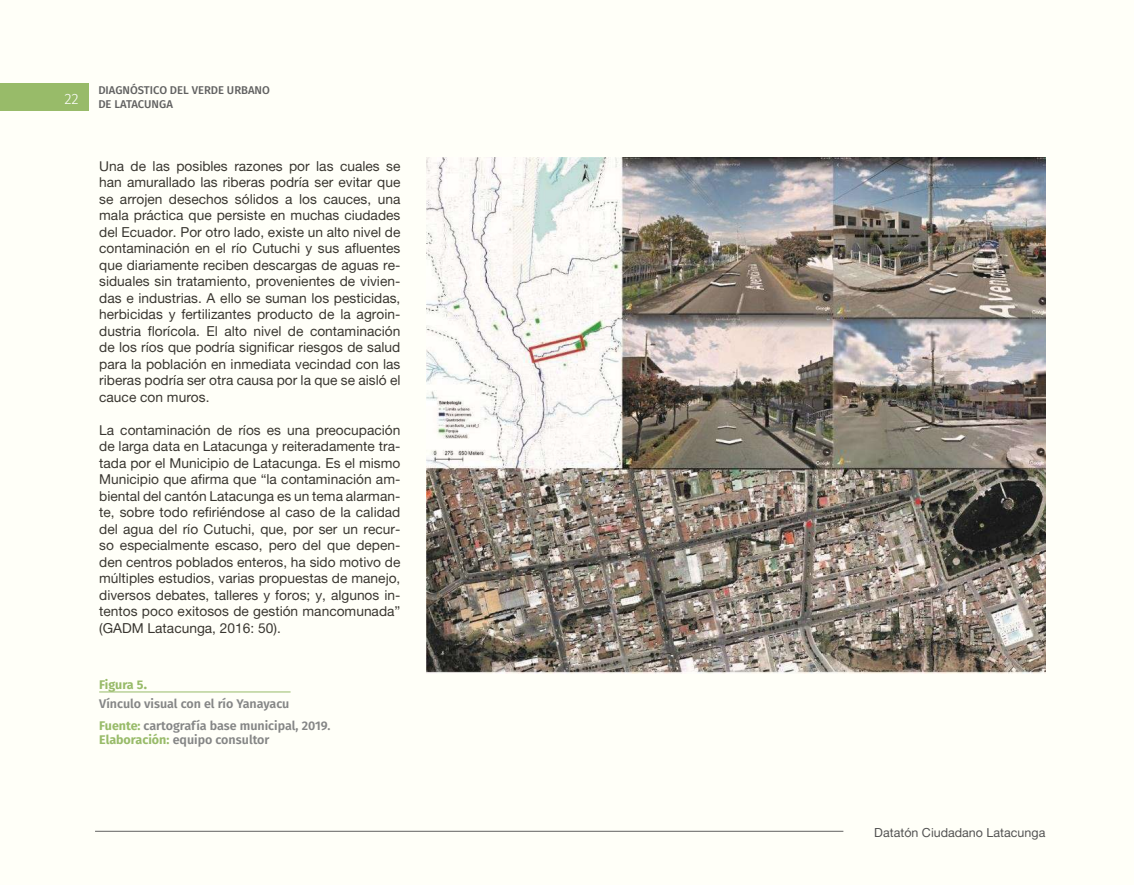
<style>
.page{position:relative;width:1134px;height:886px;background:#fff}
.page>*{position:absolute;margin:0;border:0;box-sizing:border-box;transform-origin:0 0}
.t1{font:300 15px "Fira Sans";color:#fff}
.t2{font:13.75px/16.5px "Alte Haas Grotesk";color:#393630;text-align:justify}
.t3{font:600 12.5px/13.8px "Fira Sans";color:#858686}
.t4{font:12.5px "Alte Haas Grotesk";color:#525252}
.t5{font:500 11.25px "Fira Sans";color:#616161}
.s1{font-weight:700;color:#98bb69}
.s2{font-weight:500;font-size:16.25px;color:#98bb69}
</style>
<div class="page">
<div style="left:0;top:1px;width:1134px;height:884px;background:#fffff8"></div>
<div style="left:0;top:84px;width:89px;height:27px;background:#98bb69"></div>
<hr style="left:95px;top:831px;width:748px;height:1px;background:#616161">
<hr style="left:99px;top:692px;width:192px;height:1px;background:#98bb69">
<img style="left:427px;top:157px;width:618px;height:516px">
<p class="t5" style="left:98px;top:81px;width:173px">DIAGNÓSTICO DEL VERDE URBANO</p>
<p class="t1" style="left:64px;top:88px;width:16px">22</p>
<p class="t5" style="left:98px;top:95px;width:76px">DE LATACUNGA</p>
<p class="t2" style="left:99px;top:157px;width:303px">Una de las posibles razones por las cuales se han amurallado las riberas podría ser evitar que se arrojen desechos sólidos a los cauces, una mala práctica que persiste en muchas ciudades del Ecuador. Por otro lado, existe un alto nivel de contaminación en el río Cutuchi y sus afluentes que diariamente reciben descargas de aguas re&shy;siduales sin tratamiento, provenientes de vivien&shy;das e industrias. A ello se suman los pesticidas, herbicidas y fertilizantes producto de la agroin&shy;dustria florícola. El alto nivel de contaminación de los ríos que podría significar riesgos de salud para la población en inmediata vecindad con las riberas podría ser otra causa por la que se aisló el cauce con muros.</p>
<p class="t2" style="left:99px;top:421px;width:303px">La contaminación de ríos es una preocupación de larga data en Latacunga y reiteradamente tra&shy;tada por el Municipio de Latacunga. Es el mismo Municipio que afirma que “la contaminación am&shy;biental del cantón Latacunga es un tema alarman&shy;te, sobre todo refiriéndose al caso de la calidad del agua del río Cutuchi, que, por ser un recur&shy;so especialmente escaso, pero del que depen&shy;den centros poblados enteros, ha sido motivo de múltiples estudios, varias propuestas de manejo, diversos debates, talleres y foros; y, algunos in&shy;tentos poco exitosos de gestión mancomunada” (GADM Latacunga, 2016: 50).</p>
<p class="t3" style="left:99px;top:674px;width:192px;line-height:19.5px"><span class="s1">Figura 5</span><span class="s2">.<br></span>Vínculo visual con el río Yanayacu</p>
<p class="t3" style="left:99px;top:718px;width:233px"><span class="s1">Fuente:</span> cartografía base municipal, 2019.<br><span class="s1">Elaboración:</span> equipo consultor</p>
<p class="t4" style="left:874px;top:825px;width:173px">Datatón Ciudadano Latacunga</p>
</div>
